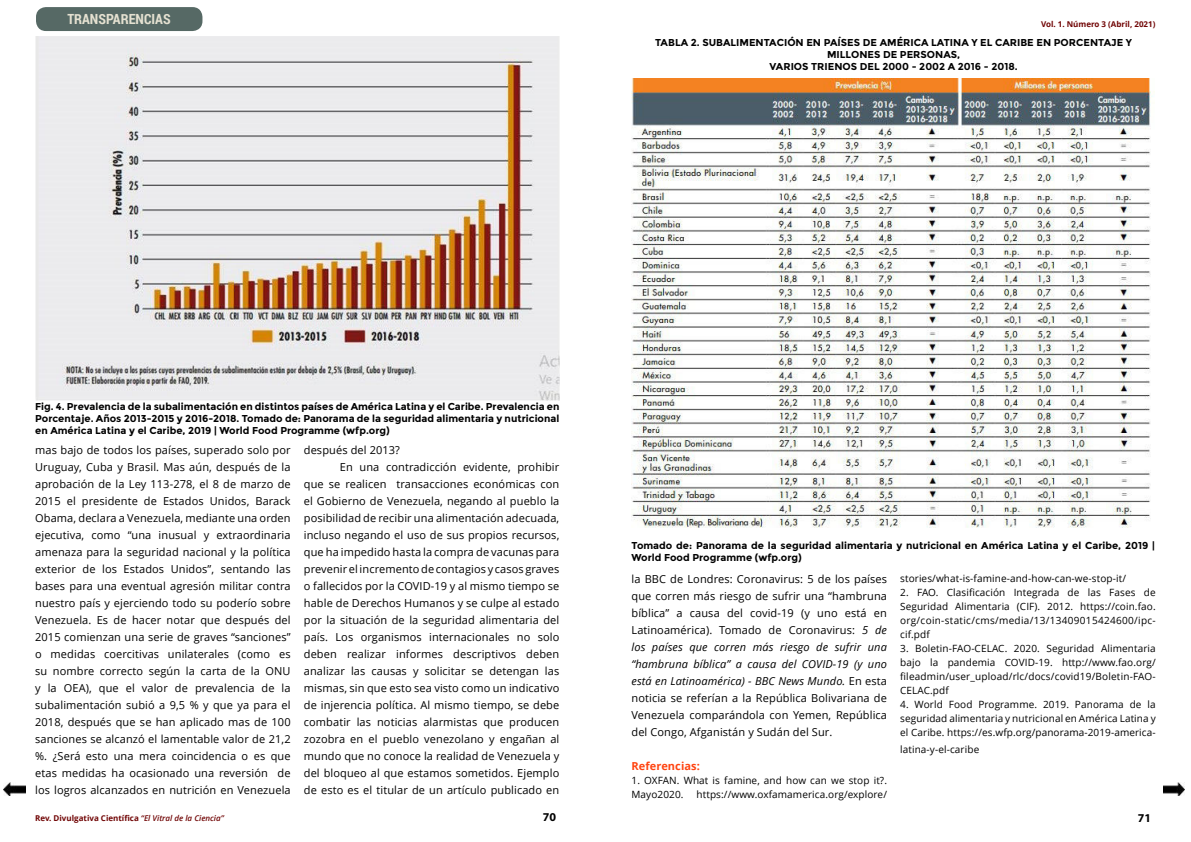
<style>
.page{position:relative;width:1191px;height:842px;background:#fff}
.page>*{position:absolute;margin:0;border:0;box-sizing:border-box;transform-origin:0 0}
.t1{font:700 14px "Roboto Condensed";color:#e5e1d1}
.t2{font:700 12px "Myriad Pro";color:#000}
.t3{font:11px/17px "Open Sans";letter-spacing:.01em;color:#000;text-align:justify}
.t4{font:700 11px "Open Sans";letter-spacing:.01em;color:#f41}
.t5{font:10px/14px "Open Sans";letter-spacing:.01em;color:#000;text-align:justify}
.t6{font:700 10px/12px "Montserrat";color:#000;text-align:justify}
.t7{font:700 8px "Open Sans";color:#700404}
.s1{font-style:italic}
.s2{font-weight:600;font-style:italic}
</style>
<div class="page">
<div style="left:37px;top:8px;width:164px;height:22px;background:#566965;border-radius:9px"></div>
<div style="left:36px;top:7px;width:166px;height:24px;border:2px solid #566965;border-radius:9px"></div>
<img style="left:35px;top:36px;width:524px;height:365px">
<img style="left:631px;top:78px;width:524px;height:450px">
<img style="left:1163px;top:782px;width:21px;height:14px">
<img style="left:4px;top:782px;width:21px;height:14px">
<p class="t1" style="left:67px;top:11px;width:105px">TRANSPARENCIAS</p>
<p class="t7" style="left:1041px;top:21px;width:116px">Vol. 1. Número 3 (Abril, 2021)</p>
<p class="t6" style="left:655px;top:36px;width:478px;text-align:center">TABLA 2. SUBALIMENTACIÓN EN PAÍSES DE AMÉRICA LATINA Y EL CARIBE EN PORCENTAJE Y<br>MILLONES DE PERSONAS,<br>VARIOS TRIENOS DEL 2000 - 2002 A 2016 - 2018.</p>
<p class="t6" style="left:35px;top:401px;width:526px">Fig. 4. Prevalencia de la subalimentación en distintos países de América Latina y el Caribe. Prevalencia en Porcentaje. Años 2013-2015 y 2016-2018. Tomado de: Panorama de la seguridad alimentaria y nutricional en América Latina y el Caribe, 2019 | World Food Programme (wfp.org)</p>
<p class="t3" style="left:35px;top:443px;width:257px">mas bajo de todos los países, superado solo por Uruguay, Cuba y Brasil. Mas aún, después de la aprobación de la Ley 113-278, el 8 de marzo de 2015 el presidente de Estados Unidos, Barack Obama, declara a Venezuela, mediante una orden ejecutiva, como “una inusual y extraordinaria amenaza para la seguridad nacional y la política exterior de los Estados Unidos”, sentando las bases para una eventual agresión militar contra nuestro país y ejerciendo todo su poderío sobre Venezuela. Es de hacer notar que después del 2015 comienzan una serie de graves “sanciones” o medidas coercitivas unilaterales (como es su nombre correcto según la carta de la ONU y la OEA), que el valor de prevalencia de la subalimentación subió a 9,5 % y que ya para el 2018, después que se han aplicado mas de 100 sanciones se alcanzó el lamentable valor de 21,2 %. ¿Será esto una mera coincidencia o es que etas medidas ha ocasionado una reversión de los logros alcanzados en nutrición en Venezuela</p>
<p class="t3" style="left:304px;top:443px;width:98px">después del 2013?</p>
<p class="t3" style="left:340px;top:460px;width:221px">En una contradicción evidente, prohibir</p>
<p class="t3" style="left:304px;top:477px;width:257px">que se realicen transacciones económicas con</p>
<p class="t3" style="left:304px;top:494px;width:257px">el Gobierno de Venezuela, negando al pueblo la</p>
<p class="t3" style="left:304px;top:511px;width:257px">posibilidad de recibir una alimentación adecuada,</p>
<p class="t3" style="left:304px;top:528px;width:257px">incluso negando el uso de sus propios recursos,</p>
<p class="t3" style="left:304px;top:545px;width:257px">que ha impedido hasta la compra de vacunas para</p>
<p class="t3" style="left:304px;top:562px;width:257px">prevenir el incremento de contagios y casos graves</p>
<p class="t3" style="left:304px;top:579px;width:257px">o fallecidos por la COVID-19 y al mismo tiempo se</p>
<p class="t3" style="left:304px;top:596px;width:257px">hable de Derechos Humanos y se culpe al estado</p>
<p class="t3" style="left:304px;top:613px;width:257px">por la situación de la seguridad alimentaria del</p>
<p class="t3" style="left:304px;top:630px;width:257px">país. Los organismos internacionales no solo</p>
<p class="t3" style="left:304px;top:647px;width:257px">deben realizar informes descriptivos deben</p>
<p class="t3" style="left:304px;top:664px;width:257px">analizar las causas y solicitar se detengan las</p>
<p class="t3" style="left:304px;top:681px;width:257px">mismas, sin que esto sea visto como un indicativo</p>
<p class="t3" style="left:304px;top:698px;width:257px">de injerencia política. Al mismo tiempo, se debe</p>
<p class="t3" style="left:304px;top:715px;width:257px">combatir las noticias alarmistas que producen</p>
<p class="t3" style="left:304px;top:732px;width:257px">zozobra en el pueblo venezolano y engañan al</p>
<p class="t3" style="left:304px;top:749px;width:257px">mundo que no conoce la realidad de Venezuela y</p>
<p class="t3" style="left:304px;top:766px;width:257px">del bloqueo al que estamos sometidos. Ejemplo</p>
<p class="t3" style="left:304px;top:783px;width:257px">de esto es el titular de un artículo publicado en</p>
<p class="t6" style="left:631px;top:540px;width:525px">Tomado de: Panorama de la seguridad alimentaria y nutricional en América Latina y el Caribe, 2019 |<br>World Food Programme (wfp.org)</p>
<p class="t3" style="left:631px;top:571px;width:257px">la BBC de Londres: Coronavirus: 5 de los países que corren más riesgo de sufrir una “hambruna bíblica” a causa del covid-19 (y uno está en Latinoamérica). Tomado de Coronavirus: <span class="s1">5 de los países que corren más riesgo de sufrir una “hambruna bíblica” a causa del COVID-19 (y uno está en Latinoamérica) - BBC News Mundo.</span> En esta noticia se referían a la República Bolivariana de Venezuela comparándola con Yemen, República del Congo, Afganistán y Sudán del Sur.</p>
<p class="t4" style="left:631px;top:761px;width:70px">Referencias:</p>
<p class="t5" style="left:631px;top:774px;width:257px">1. OXFAN. What is famine, and how can we stop it?.<br>Mayo2020.</p>
<p class="t5" style="left:696px;top:788px;width:192px">https://www.oxfamamerica.org/explore/</p>
<p class="t5" style="left:900px;top:573px;width:227px">stories/what-is-famine-and-how-can-we-stop-it/</p>
<p class="t5" style="left:900px;top:585px;width:257px">2. FAO. Clasificación Integrada de las Fases de Seguridad Alimentaria (CIF). 2012. https://coin.fao. org/coin-static/cms/media/13/13409015424600/ipc&shy;cif.pdf</p>
<p class="t5" style="left:900px;top:643px;width:257px">3. Boletin-FAO-CELAC. 2020. Seguridad Alimentaria bajo la pandemia COVID-19. http://www.fao.org/ fileadmin/user_upload/rlc/docs/covid19/Boletin-FAO-CELAC.pdf</p>
<p class="t5" style="left:900px;top:699px;width:257px">4. World Food Programme. 2019. Panorama de la seguridad alimentaria y nutricional en América Latina y el Caribe. https://es.wfp.org/panorama-2019-america-</p>
<p class="t5" style="left:900px;top:744px;width:81px">latina-y-el-caribe</p>
<p class="t7" style="left:35px;top:812px;width:190px">Rev. Divulgativa Científica <span class="s2">“El Vitral de la Ciencia”</span></p>
<p class="t2" style="left:543px;top:810px;width:15px">70</p>
<p class="t2" style="left:1137px;top:811px;width:15px">71</p>
</div>
